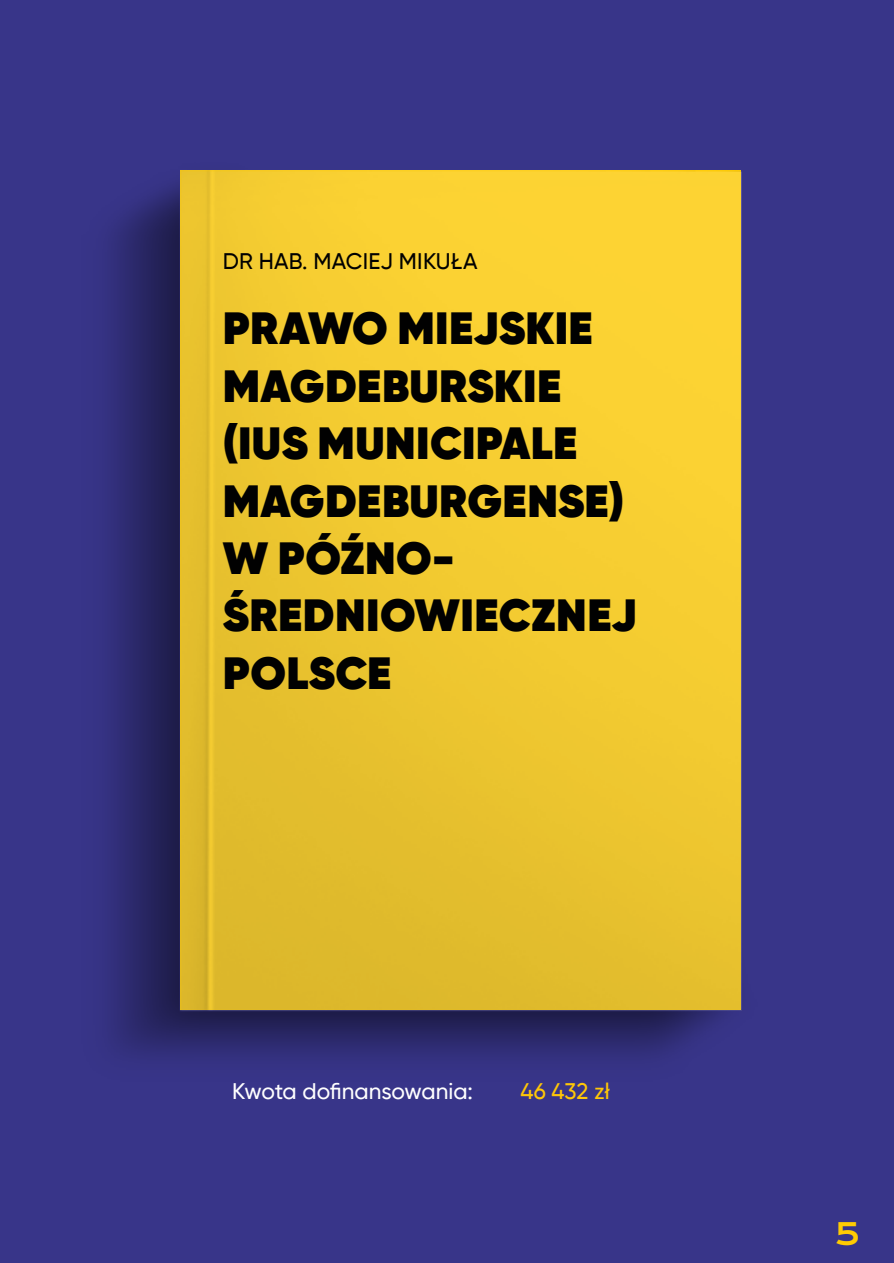
<style>
.page{position:relative;width:894px;height:1263px;background:#fff}
.page>*{position:absolute;margin:0;border:0;box-sizing:border-box;transform-origin:0 0}
.t1{font:800 45px/57.3px "Gilroy";letter-spacing:.01em;color:#010101}
.t2{font:30px "Krona One";color:#ffcb02}
.t3{font:500 22.5px "Gilroy";letter-spacing:-.01em;color:#fff}
.t4{font:500 22.5px "Gilroy";letter-spacing:.01em;color:#010101}
.t5{font:500 22.5px "Gilroy";color:#ffc707}
</style>
<div class="page">
<div style="left:0;top:0;width:893px;height:1263px;background:#383589"></div>
<img style="left:110px;top:170px;width:632px;height:888px">
<img style="left:180px;top:170px;width:560px;height:840px">
<p class="t4" style="left:223px;top:252px;width:256px">DR HAB. MACIEJ MIKUŁA</p>
<p class="t1" style="left:223px;top:303px;width:415px">PRAWO MIEJSKIE<br>MAGDEBURSKIE (IUS MUNICIPALE<br>MAGDEBURGENSE)<br>W PÓŹNO-<br>ŚREDNIOWIECZNEJ<br>POLSCE</p>
<p class="t3" style="left:232px;top:1081px;width:242px">Kwota dofinansowania:</p>
<p class="t5" style="left:520px;top:1082px;width:91px">46 432 zł</p>
<p class="t2" style="left:834px;top:1215px;width:27px">5</p>
</div>
